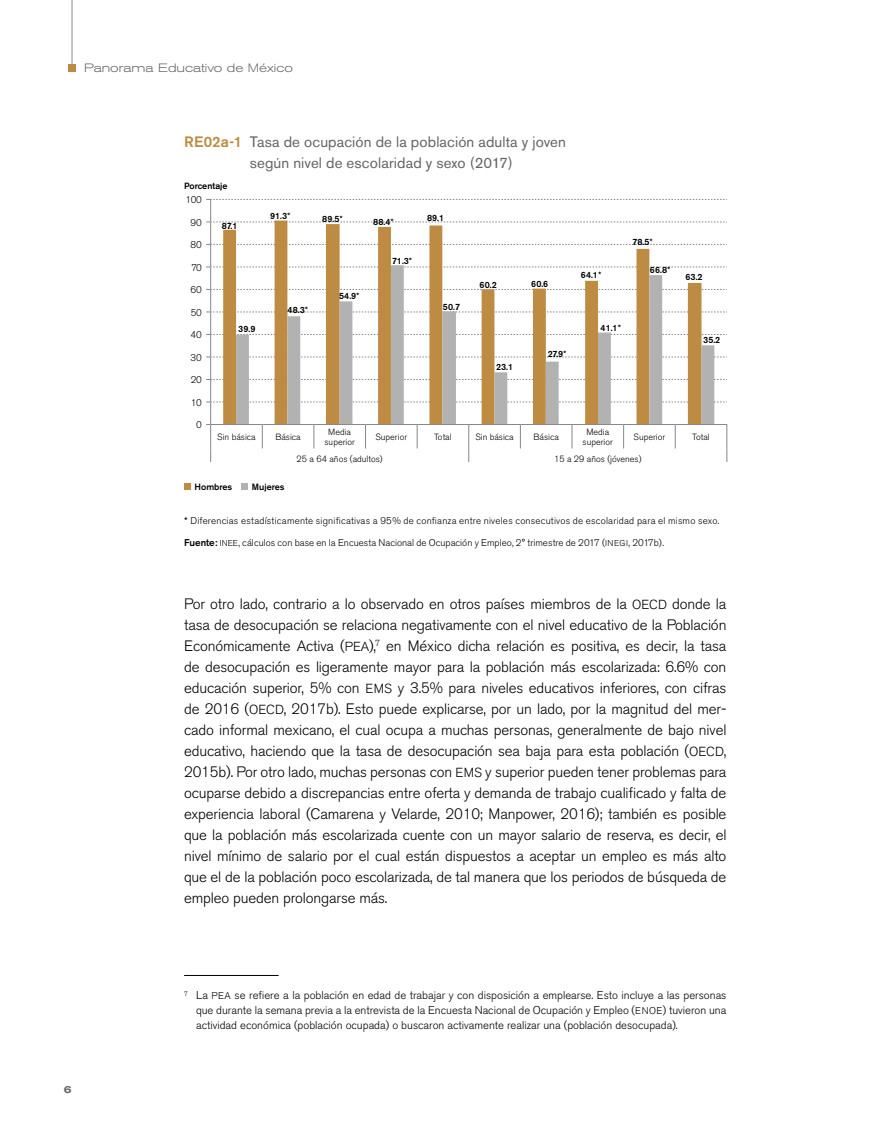
<style>
.page{position:relative;width:872px;height:1127px;background:#fff}
.page>*{position:absolute;margin:0;border:0;box-sizing:border-box;transform-origin:0 0}
.t1{font:300 15px/21px "Akzidenz Grotesk BE";letter-spacing:-.01em;color:#000;text-align:justify}
.t2{font:15px/21px "Akzidenz Grotesk BE";letter-spacing:.01em;color:#646363}
.t3{font:300 expanded 12px "Akzidenz Grotesk BE";color:#646363}
.t4{font:300 11.25px/15px "Akzidenz Grotesk BE";color:#000;text-align:justify}
.t5{font:500 expanded 10.5px "Akzidenz Grotesk BE";color:#646363}
.t6{font:300 9.75px "Akzidenz Grotesk BE";letter-spacing:.015em;color:#000}
.t7{font:300 9px/10.5px "Akzidenz Grotesk BE";color:#000;text-align:center}
.t8{font:500 9px "Akzidenz Grotesk BE";color:#000}
.s1{font-weight:500;color:#bd8b41}
.s2{font-weight:500}
.s3{font-size:8.55px}
.s4{font-size:13.05px}
.s5{font-size:9.75px}
</style>
<div class="page">
<hr style="left:72px;top:0;width:1px;height:72px;background:#878787">
<div style="left:68px;top:64px;width:8px;height:8px;background:#bd8b41"></div>
<hr style="left:184px;top:975px;width:95px;height:1px;background:#000">
<svg style="left:206px;top:199px;width:521px;height:263px"></svg>
<div style="left:184px;top:483px;width:6px;height:7px;background:#bd8b41"></div>
<div style="left:241px;top:483px;width:7px;height:7px;background:#b3b2b2"></div>
<svg style="left:223px;top:220px;width:478px;height:204px"></svg>
<svg style="left:236px;top:265px;width:478px;height:159px"></svg>
<p class="t3" style="left:84px;top:61px;width:210px">Panorama Educativo de México</p>
<p class="t2" style="left:250px;top:131px;width:318px;text-indent:-66px"><span class="s1">RE02a-1</span> Tasa de ocupación de la población adulta y joven según nivel de escolaridad y sexo (2017)</p>
<p class="t6" style="left:185px;top:194px;width:18px">100</p>
<p class="t6" style="left:190px;top:217px;width:13px">90</p>
<p class="t6" style="left:190px;top:239px;width:13px">80</p>
<p class="t6" style="left:191px;top:262px;width:12px">70</p>
<p class="t6" style="left:190px;top:284px;width:13px">60</p>
<p class="t6" style="left:191px;top:307px;width:12px">50</p>
<p class="t6" style="left:190px;top:329px;width:13px">40</p>
<p class="t6" style="left:190px;top:352px;width:13px">30</p>
<p class="t6" style="left:191px;top:374px;width:12px">20</p>
<p class="t6" style="left:191px;top:397px;width:12px">10</p>
<p class="t6" style="left:196px;top:419px;width:7px">0</p>
<p class="t8" style="left:184px;top:180px;width:45px">Porcentaje</p>
<p class="t8" style="left:270px;top:211px;width:22px">91.3*</p>
<p class="t8" style="left:427px;top:213px;width:19px">89.1</p>
<p class="t8" style="left:322px;top:213px;width:22px">89.5*</p>
<p class="t8" style="left:373px;top:216px;width:22px">88.4*</p>
<p class="t8" style="left:392px;top:255px;width:22px">71.3*</p>
<p class="t8" style="left:222px;top:220px;width:17px">87.1</p>
<p class="t8" style="left:632px;top:237px;width:22px">78.5*</p>
<p class="t8" style="left:650px;top:264px;width:22px">66.8*</p>
<p class="t8" style="left:581px;top:270px;width:22px">64.1*</p>
<p class="t8" style="left:685px;top:271px;width:19px">63.2</p>
<p class="t8" style="left:531px;top:279px;width:19px">60.6</p>
<p class="t8" style="left:479px;top:279px;width:19px">60.2</p>
<p class="t8" style="left:339px;top:291px;width:22px">54.9*</p>
<p class="t8" style="left:443px;top:301px;width:19px">50.7</p>
<p class="t8" style="left:288px;top:305px;width:22px">48.3*</p>
<p class="t8" style="left:600px;top:322px;width:22px">41.1*</p>
<p class="t8" style="left:238px;top:324px;width:19px">39.9</p>
<p class="t8" style="left:703px;top:334px;width:19px">35.2</p>
<p class="t8" style="left:547px;top:348px;width:20px">27.9*</p>
<p class="t8" style="left:496px;top:361px;width:19px">23.1</p>
<p class="t7" style="left:217px;top:432px;width:40px">Sin básica</p>
<p class="t7" style="left:275px;top:432px;width:27px">Básica</p>
<p class="t7" style="left:324px;top:427px;width:32px">Media superior</p>
<p class="t7" style="left:375px;top:432px;width:33px">Superior</p>
<p class="t7" style="left:434px;top:432px;width:19px">Total</p>
<p class="t7" style="left:475px;top:432px;width:40px">Sin básica</p>
<p class="t7" style="left:533px;top:432px;width:27px">Básica</p>
<p class="t7" style="left:582px;top:427px;width:32px">Media superior</p>
<p class="t7" style="left:633px;top:432px;width:33px">Superior</p>
<p class="t7" style="left:692px;top:432px;width:19px">Total</p>
<p class="t7" style="left:297px;top:454px;width:88px">25 a 64 años (adultos)</p>
<p class="t7" style="left:554px;top:454px;width:89px">15 a 29 años (jóvenes)</p>
<p class="t8" style="left:195px;top:481px;width:39px">Hombres</p>
<p class="t8" style="left:252px;top:481px;width:34px">Mujeres</p>
<p class="t6" style="left:184px;top:515px;width:537px"><span class="s2">*</span> Diferencias estadísticamente significativas a 95% de confianza entre niveles consecutivos de escolaridad para el mismo sexo.</p>
<p class="t6" style="left:184px;top:537px;width:481px"><span class="s2">Fuente:</span> <span class="s3">INEE</span>, cálculos con base en la Encuesta Nacional de Ocupación y Empleo, 2° trimestre de 2017 (<span class="s3">INEGI</span>, 2017b).</p>
<p class="t1" style="left:184px;top:594px;width:544px">Por otro lado, contrario a lo observado en otros países miembros de la <span class="s4">OECD</span> donde la tasa de desocupación se relaciona negativamente con el nivel educativo de la Población Económicamente Activa (<span class="s4">PEA</span>),<sup>7</sup> en México dicha relación es positiva, es decir, la tasa de desocupación es ligeramente mayor para la población más escolarizada: 6.6% con educación superior, 5% con <span class="s4">EMS</span> y 3.5% para niveles educativos inferiores, con cifras de 2016 (<span class="s4">OECD</span>, 2017b). Esto puede explicarse, por un lado, por la magnitud del mer&shy;cado informal mexicano, el cual ocupa a muchas personas, generalmente de bajo nivel educativo, haciendo que la tasa de desocupación sea baja para esta población (<span class="s4">OECD</span>, 2015b). Por otro lado, muchas personas con <span class="s4">EMS</span> y superior pueden tener problemas para ocuparse debido a discrepancias entre oferta y demanda de trabajo cualificado y falta de experiencia laboral (Camarena y Velarde, 2010; Manpower, 2016); también es posible que la población más escolarizada cuente con un mayor salario de reserva, es decir, el nivel mínimo de salario por el cual están dispuestos a aceptar un empleo es más alto que el de la población poco escolarizada, de tal manera que los periodos de búsqueda de empleo pueden prolongarse más.</p>
<p class="t5" style="left:64px;top:1083px;width:9px">6</p>
<p class="t4" style="left:196px;top:988px;width:532px;text-indent:-12px"><sup>7</sup> La <span class="s5">PEA</span> se refiere a la población en edad de trabajar y con disposición a emplearse. Esto incluye a las personas que durante la semana previa a la entrevista de la Encuesta Nacional de Ocupación y Empleo (<span class="s5">ENOE</span>) tuvieron una actividad económica (población ocupada) o buscaron activamente realizar una (población desocupada).</p>
</div>
